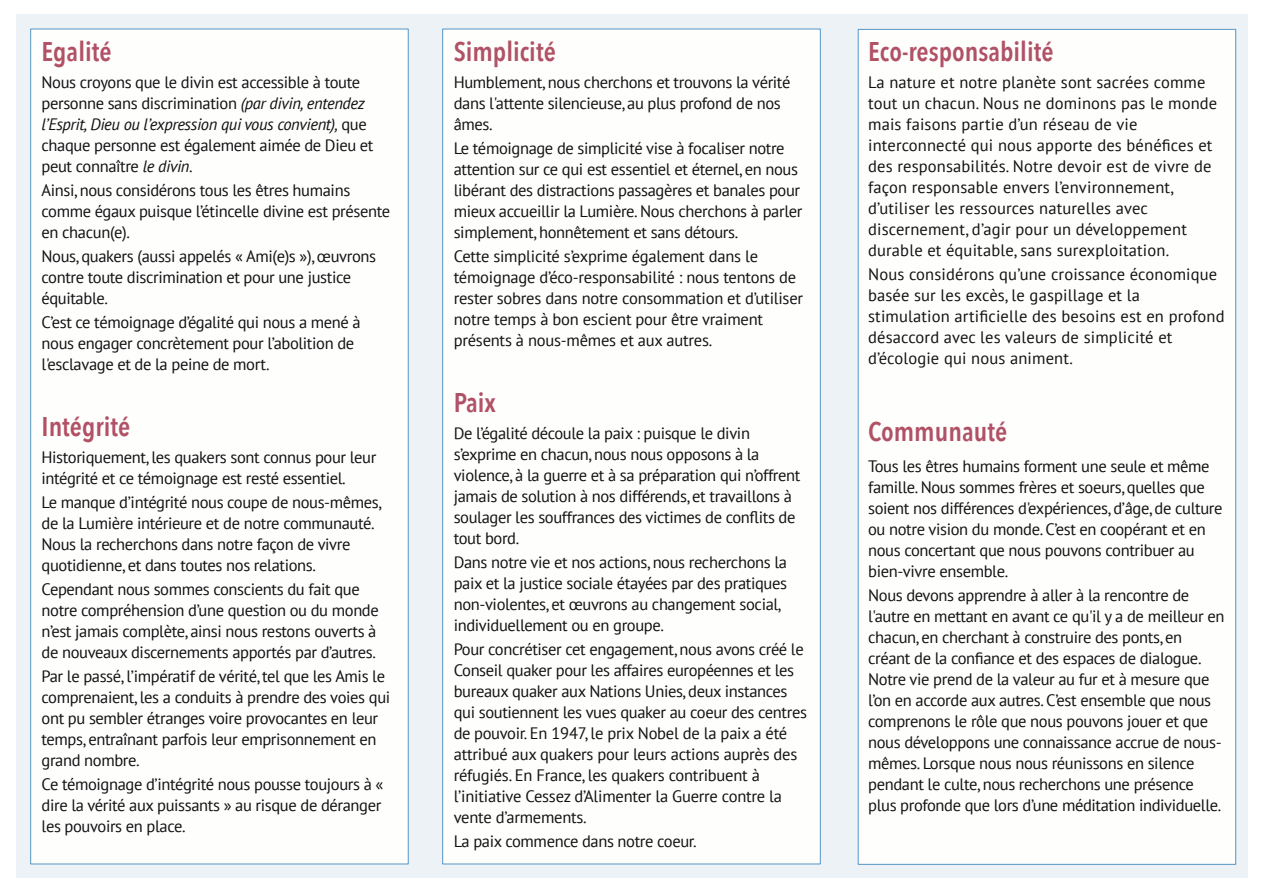
<style>
.page{position:relative;width:1263px;height:893px;background:#fff}
.page>*{position:absolute;margin:0;border:0;box-sizing:border-box;transform-origin:0 0}
.t1{font:600 27px "Avenir Next Condensed";color:#b15165}
.t2{font:600 27px "Avenir Next Condensed";color:#b25064}
.t3{font:16.5px/21px "PT Sans";letter-spacing:-.025em;color:#121112}
.t4{font:16.5px/21px "PT Sans";letter-spacing:-.025em;color:#111012}
.t5{font:16.5px/21px "PT Sans";letter-spacing:.01em;color:#121112}
.s1{font-style:italic}
</style>
<div class="page">
<div style="left:16px;top:14px;width:1232px;height:864px;background:#edf2f6"></div>
<div style="left:30px;top:29px;width:379px;height:835px;background:#fefefd;border:1px solid #5796c4"></div>
<div style="left:442px;top:29px;width:379px;height:835px;background:#fefefd;border:1px solid #5796c4"></div>
<div style="left:858px;top:29px;width:378px;height:836px;background:#fefefd;border:1px solid #5796c4"></div>
<h1 class="t2" style="left:42px;top:34px;width:72px">Egalité</h1>
<p class="t4" style="left:42px;top:73px;width:333px">Nous croyons que le divin est accessible à toute personne sans discrimination <span class="s1">(par divin, entendez l’Esprit, Dieu ou l’expression qui vous convient),</span> que chaque personne est également aimée de Dieu et peut connaître <span class="s1">le divin</span>.</p>
<p class="t4" style="left:42px;top:181px;width:350px">Ainsi, nous considérons tous les êtres humains comme égaux puisque l’étincelle divine est présente en chacun(e).</p>
<p class="t4" style="left:42px;top:247px;width:336px">Nous, quakers (aussi appelés « Ami(e)s »), œuvrons contre toute discrimination et pour une justice équitable.</p>
<p class="t4" style="left:42px;top:313px;width:321px">C’est ce témoignage d’égalité qui nous a mené à nous engager concrètement pour l’abolition de l'esclavage et de la peine de mort.</p>
<h1 class="t2" style="left:42px;top:409px;width:90px">Intégrité</h1>
<p class="t4" style="left:42px;top:449px;width:336px">Historiquement, les quakers sont connus pour leur intégrité et ce témoignage est resté essentiel.</p>
<p class="t4" style="left:42px;top:494px;width:342px">Le manque d’intégrité nous coupe de nous-mêmes, de la Lumière intérieure et de notre communauté.<br>Nous la recherchons dans notre façon de vivre quotidienne, et dans toutes nos relations.</p>
<p class="t4" style="left:42px;top:581px;width:339px">Cependant nous sommes conscients du fait que notre compréhension d’une question ou du monde n’est jamais complète, ainsi nous restons ouverts à de nouveaux discernements apportés par d’autres.</p>
<p class="t4" style="left:42px;top:668px;width:350px">Par le passé, l’impératif de vérité, tel que les Amis le comprenaient, les a conduits à prendre des voies qui ont pu sembler étranges voire provocantes en leur temps, entraînant parfois leur emprisonnement en grand nombre.</p>
<p class="t4" style="left:42px;top:776px;width:343px">Ce témoignage d’intégrité nous pousse toujours à « dire la vérité aux puissants » au risque de déranger les pouvoirs en place.</p>
<h1 class="t1" style="left:454px;top:34px;width:104px">Simplicité</h1>
<p class="t3" style="left:454px;top:73px;width:338px">Humblement, nous cherchons et trouvons la vérité dans l'attente silencieuse, au plus profond de nos âmes.</p>
<p class="t3" style="left:454px;top:139px;width:350px">Le témoignage de simplicité vise à focaliser notre attention sur ce qui est essentiel et éternel, en nous libérant des distractions passagères et banales pour mieux accueillir la Lumière. Nous cherchons à parler simplement, honnêtement et sans détours.</p>
<p class="t3" style="left:454px;top:247px;width:351px">Cette simplicité s’exprime également dans le témoignage d’éco-responsabilité : nous tentons de rester sobres dans notre consommation et d’utiliser notre temps à bon escient pour être vraiment présents à nous-mêmes et aux autres.</p>
<h1 class="t1" style="left:454px;top:385px;width:44px">Paix</h1>
<p class="t3" style="left:454px;top:425px;width:348px">De l’égalité découle la paix : puisque le divin s’exprime en chacun, nous nous opposons à la violence, à la guerre et à sa préparation qui n’offrent jamais de solution à nos différends, et travaillons à soulager les souffrances des victimes de conflits de tout bord.</p>
<p class="t3" style="left:454px;top:554px;width:335px">Dans notre vie et nos actions, nous recherchons la paix et la justice sociale étayées par des pratiques non-violentes, et œuvrons au changement social, individuellement ou en groupe.</p>
<p class="t3" style="left:454px;top:641px;width:355px">Pour concrétiser cet engagement, nous avons créé le Conseil quaker pour les affaires européennes et les bureaux quaker aux Nations Unies, deux instances qui soutiennent les vues quaker au coeur des centres de pouvoir. En 1947, le prix Nobel de la paix a été attribué aux quakers pour leurs actions auprès des réfugiés. En France, les quakers contribuent à l’initiative Cessez d’Alimenter la Guerre contre la vente d’armements.</p>
<p class="t3" style="left:454px;top:833px;width:244px">La paix commence dans notre coeur.</p>
<h1 class="t1" style="left:868px;top:34px;width:187px">Eco-responsabilité</h1>
<p class="t5" style="left:868px;top:73px;width:351px">La nature et notre planète sont sacrées comme tout un chacun. Nous ne dominons pas le monde mais faisons partie d’un réseau de vie interconnecté qui nous apporte des bénéfices et des responsabilités. Notre devoir est de vivre de façon responsable envers l’environnement, d’utiliser les ressources naturelles avec discernement, d’agir pour un développement durable et équitable, sans surexploitation.</p>
<p class="t5" style="left:868px;top:265px;width:358px">Nous considérons qu’une croissance économique basée sur les excès, le gaspillage et la stimulation artificielle des besoins est en profond désaccord avec les valeurs de simplicité et d’écologie qui nous animent.</p>
<h1 class="t1" style="left:868px;top:414px;width:140px">Communauté</h1>
<p class="t3" style="left:868px;top:458px;width:356px">Tous les êtres humains forment une seule et même famille. Nous sommes frères et soeurs, quelles que soient nos différences d'expériences, d’âge, de culture ou notre vision du monde. C’est en coopérant et en nous concertant que nous pouvons contribuer au bien-vivre ensemble.</p>
<p class="t3" style="left:868px;top:587px;width:358px">Nous devons apprendre à aller à la rencontre de l'autre en mettant en avant ce qu'il y a de meilleur en chacun, en cherchant à construire des ponts, en créant de la confiance et des espaces de dialogue.<br>Notre vie prend de la valeur au fur et à mesure que l’on en accorde aux autres. C’est ensemble que nous comprenons le rôle que nous pouvons jouer et que nous développons une connaissance accrue de nous&shy;mêmes. Lorsque nous nous réunissons en silence pendant le culte, nous recherchons une présence plus profonde que lors d’une méditation individuelle.</p>
</div>
